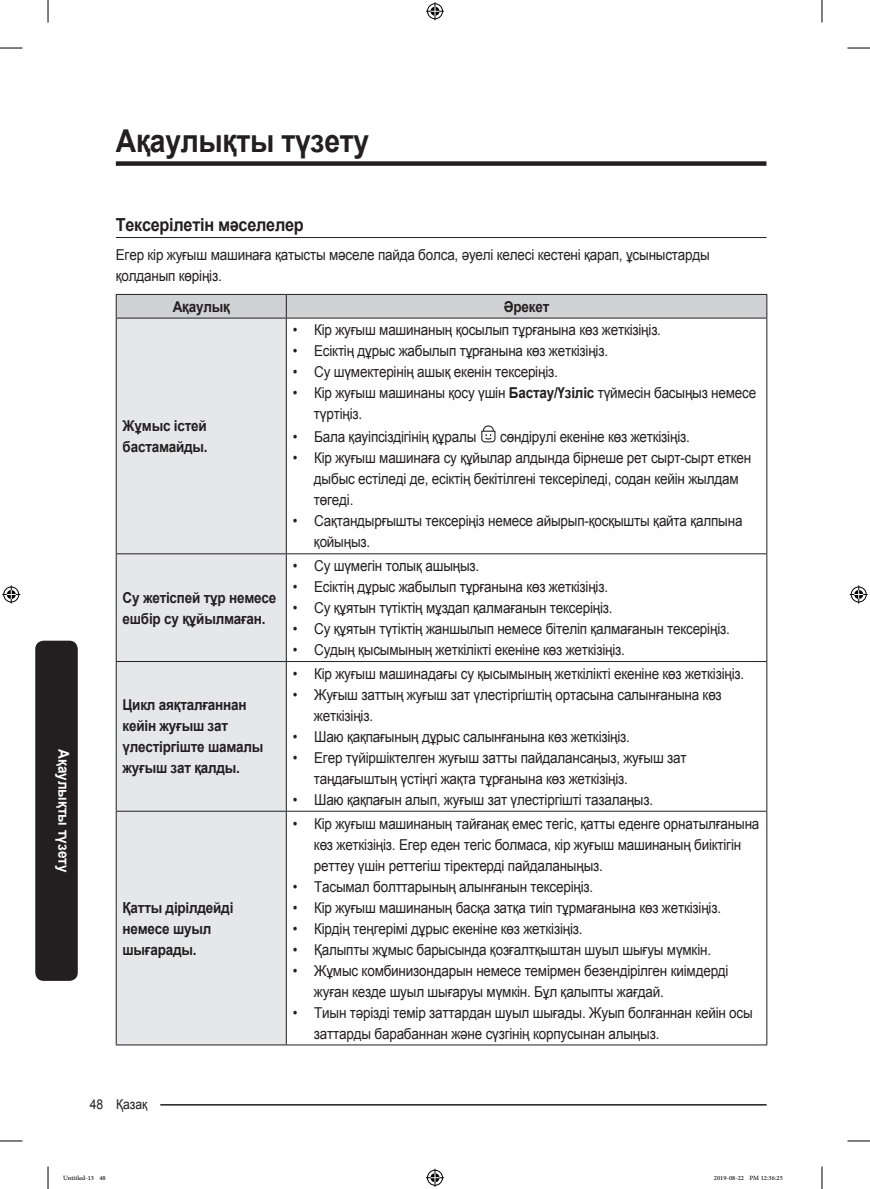
<style>
.page{position:relative;width:870px;height:1189px;background:#fff}
.page>*{position:absolute;margin:0;border:0;box-sizing:border-box;transform-origin:0 0}
.t1{font:700 31.5px "Arial";letter-spacing:-.01em;color:#231f20;scale:.9 1}
.t2{font:700 18px "Arial";letter-spacing:-.015em;color:#231f20;scale:.9 1}
.t3{font:15px/21px "Arial";letter-spacing:-.015em;color:#231f20;scale:.9 1}
.P_Center{font:700 15px/21px "Arial";letter-spacing:-.015em;color:#231f20;scale:.9 1}
.Sidebar{font:700 15px "Arial";color:#fff;scale:.9 1}
.t4{font:13.5px "Arial";color:#231f20;scale:.9 1}
.t5{font:9px "Adobe Arabic";color:#000}
.s1{font-weight:700}
</style>
<div class="page">
<hr style="left:116px;top:1104px;width:651px;height:1px;background:#231f20">
<div style="left:103px;top:1096px;width:57px;height:15px;background:#fff"></div>
<div style="left:116px;top:161px;width:650px;height:5px;background:#231f20"></div>
<hr style="left:116px;top:237px;width:650px;height:1px;background:#231f20">
<div style="left:117px;top:319px;width:169px;height:725px;background:#e6e7e9"></div>
<svg style="left:116px;top:294px;width:651px;height:24px;background:#c6c7c9"></svg>
<hr style="left:116px;top:318px;width:170px;height:1px;background:#231f20">
<hr style="left:116px;top:318px;width:1px;height:235px;background:#231f20">
<hr style="left:286px;top:318px;width:481px;height:1px;background:#231f20">
<hr style="left:286px;top:318px;width:1px;height:235px;background:#231f20">
<hr style="left:766px;top:318px;width:1px;height:235px;background:#231f20">
<hr style="left:116px;top:553px;width:170px;height:1px;background:#231f20">
<hr style="left:116px;top:554px;width:1px;height:107px;background:#231f20">
<hr style="left:286px;top:553px;width:481px;height:1px;background:#231f20">
<hr style="left:286px;top:554px;width:1px;height:107px;background:#231f20">
<hr style="left:766px;top:554px;width:1px;height:107px;background:#231f20">
<hr style="left:116px;top:661px;width:170px;height:1px;background:#231f20">
<hr style="left:116px;top:662px;width:1px;height:149px;background:#231f20">
<hr style="left:286px;top:661px;width:481px;height:1px;background:#231f20">
<hr style="left:286px;top:662px;width:1px;height:149px;background:#231f20">
<hr style="left:766px;top:662px;width:1px;height:149px;background:#231f20">
<hr style="left:116px;top:811px;width:170px;height:1px;background:#231f20">
<hr style="left:116px;top:811px;width:1px;height:233px;background:#231f20">
<hr style="left:286px;top:811px;width:481px;height:1px;background:#231f20">
<hr style="left:286px;top:811px;width:1px;height:233px;background:#231f20">
<hr style="left:766px;top:811px;width:1px;height:233px;background:#231f20">
<hr style="left:116px;top:1044px;width:170px;height:1px;background:#231f20">
<hr style="left:286px;top:1044px;width:481px;height:1px;background:#231f20">
<svg style="left:481px;top:425px;width:14px;height:17px"></svg>
<div style="left:35px;top:641px;width:43px;height:340px;background:#231f20;border-radius:9px"></div>
<svg style="left:0;top:48px;width:22px;height:1px"></svg>
<svg style="left:847px;top:48px;width:23px;height:1px"></svg>
<svg style="left:0;top:1141px;width:22px;height:1px"></svg>
<svg style="left:847px;top:1141px;width:23px;height:1px"></svg>
<svg style="left:48px;top:0;width:1px;height:23px"></svg>
<svg style="left:48px;top:1166px;width:1px;height:23px"></svg>
<svg style="left:822px;top:0;width:1px;height:23px"></svg>
<svg style="left:822px;top:1166px;width:1px;height:23px"></svg>
<svg style="left:426px;top:2px;width:18px;height:18px"></svg>
<svg style="left:426px;top:1169px;width:18px;height:18px"></svg>
<svg style="left:2px;top:585px;width:18px;height:18px"></svg>
<svg style="left:850px;top:585px;width:18px;height:18px"></svg>
<h1 class="t1" style="left:116px;top:120px;width:283px">Ақаулықты түзету</h1>
<h2 class="t2" style="left:116px;top:212px;width:210px">Тексерілетін мәселелер</h2>
<p class="t3" style="left:116px;top:245px;width:662px">Егер кір жуғыш машинаға қатысты мәселе пайда болса, әуелі келесі кестені қарап, ұсыныстарды қолданып көріңіз.</p>
<p class="P_Center" style="left:173px;top:296px;width:65px">Ақаулық</p>
<p class="P_Center" style="left:504px;top:296px;width:52px">Әрекет</p>
<p class="Sidebar" style="left:74px;top:749px;width:138px;rotate:90deg">Ақаулықты түзету</p>
<p class="P_Center" style="left:123px;top:416px;width:96px">Жұмыс істей бастамайды.</p>
<p class="P_Center" style="left:123px;top:587px;width:172px">Су жетіспей тұр немесе ешбір су құйылмаған.</p>
<p class="P_Center" style="left:123px;top:695px;width:158px">Цикл аяқталғаннан кейін жуғыш зат үлестіргіште шамалы жуғыш зат қалды.</p>
<p class="P_Center" style="left:123px;top:897px;width:125px">Қатты дірілдейді немесе шуыл шығарады.</p>
<p class="t3" style="left:293px;top:320px;width:411px">• Кір жуғыш машинаның қосылып тұрғанына көз жеткізіңіз.</p>
<p class="t3" style="left:293px;top:341px;width:352px">• Есіктің дұрыс жабылып тұрғанына көз жеткізіңіз.</p>
<p class="t3" style="left:293px;top:362px;width:296px">• Су шүмектерінің ашық екенін тексеріңіз.</p>
<p class="t3" style="left:314px;top:383px;width:493px;text-indent:-21px">• Кір жуғыш машинаны қосу үшін <span class="s1">Бастау/Үзіліс</span> түймесін басыңыз немесе түртіңіз.</p>
<p class="t3" style="left:293px;top:427px;width:206px">• Бала қауіпсіздігінің құралы</p>
<p class="t3" style="left:500px;top:427px;width:212px">сөндірулі екеніне көз жеткізіңіз.</p>
<p class="t3" style="left:314px;top:448px;width:487px;text-indent:-21px">• Кір жуғыш машинаға су құйылар алдында бірнеше рет сырт-сырт еткен дыбыс естіледі де, есіктің бекітілгені тексеріледі, содан кейін жылдам төгеді.</p>
<p class="t3" style="left:314px;top:511px;width:478px;text-indent:-21px">• Сақтандырғышты тексеріңіз немесе айырып-қосқышты қайта қалпына қойыңыз.</p>
<p class="t3" style="left:293px;top:555px;width:209px">• Су шүмегін толық ашыңыз.</p>
<p class="t3" style="left:293px;top:576px;width:352px">• Есіктің дұрыс жабылып тұрғанына көз жеткізіңіз.</p>
<p class="t3" style="left:293px;top:597px;width:357px">• Су құятын түтіктің мұздап қалмағанын тексеріңіз.</p>
<p class="t3" style="left:293px;top:618px;width:487px">• Су құятын түтіктің жаншылып немесе бітеліп қалмағанын тексеріңіз.</p>
<p class="t3" style="left:293px;top:639px;width:371px">• Судың қысымының жеткілікті екеніне көз жеткізіңіз.</p>
<p class="t3" style="left:293px;top:663px;width:503px">• Кір жуғыш машинадағы су қысымының жеткілікті екеніне көз жеткізіңіз.</p>
<p class="t3" style="left:314px;top:684px;width:455px;text-indent:-21px">• Жуғыш заттың жуғыш зат үлестіргіштің ортасына салынғанына көз жеткізіңіз.</p>
<p class="t3" style="left:293px;top:726px;width:376px">• Шаю қақпағының дұрыс салынғанына көз жеткізіңіз.</p>
<p class="t3" style="left:314px;top:747px;width:416px;text-indent:-21px">• Егер түйіршіктелген жуғыш затты пайдалансаңыз, жуғыш зат таңдағыштың үстіңгі жақта тұрғанына көз жеткізіңіз.</p>
<p class="t3" style="left:293px;top:789px;width:402px">• Шаю қақпағын алып, жуғыш зат үлестіргішті тазалаңыз.</p>
<p class="t3" style="left:314px;top:813px;width:496px;text-indent:-21px">• Кір жуғыш машинаның тайғанақ емес тегіс, қатты еденге орнатылғанына көз жеткізіңіз. Егер еден тегіс болмаса, кір жуғыш машинаның биіктігін реттеу үшін реттегіш тіректерді пайдаланыңыз.</p>
<p class="t3" style="left:293px;top:876px;width:336px">• Тасымал болттарының алынғанын тексеріңіз.</p>
<p class="t3" style="left:293px;top:897px;width:477px">• Кір жуғыш машинаның басқа затқа тиіп тұрмағанына көз жеткізіңіз.</p>
<p class="t3" style="left:293px;top:918px;width:324px">• Кірдің теңгерімі дұрыс екеніне көз жеткізіңіз.</p>
<p class="t3" style="left:293px;top:939px;width:466px">• Қалыпты жұмыс барысында қозғалтқыштан шуыл шығуы мүмкін.</p>
<p class="t3" style="left:314px;top:960px;width:462px;text-indent:-21px">• Жұмыс комбинизондарын немесе темірмен безендірілген киімдерді жуған кезде шуыл шығаруы мүмкін. Бұл қалыпты жағдай.</p>
<p class="t3" style="left:314px;top:1002px;width:489px;text-indent:-21px">• Тиын тәрізді темір заттардан шуыл шығады. Жуып болғаннан кейін осы заттарды барабаннан және сүзгінің корпусынан алыңыз.</p>
<p class="t4" style="left:90px;top:1095px;width:66px">48 Қазақ</p>
<p class="t5" style="left:63px;top:1171px;width:44px">Untitled-13 48</p>
<p class="t5" style="left:714px;top:1171px;width:70px">2019-08-22 PM 12:36:25</p>
</div>
